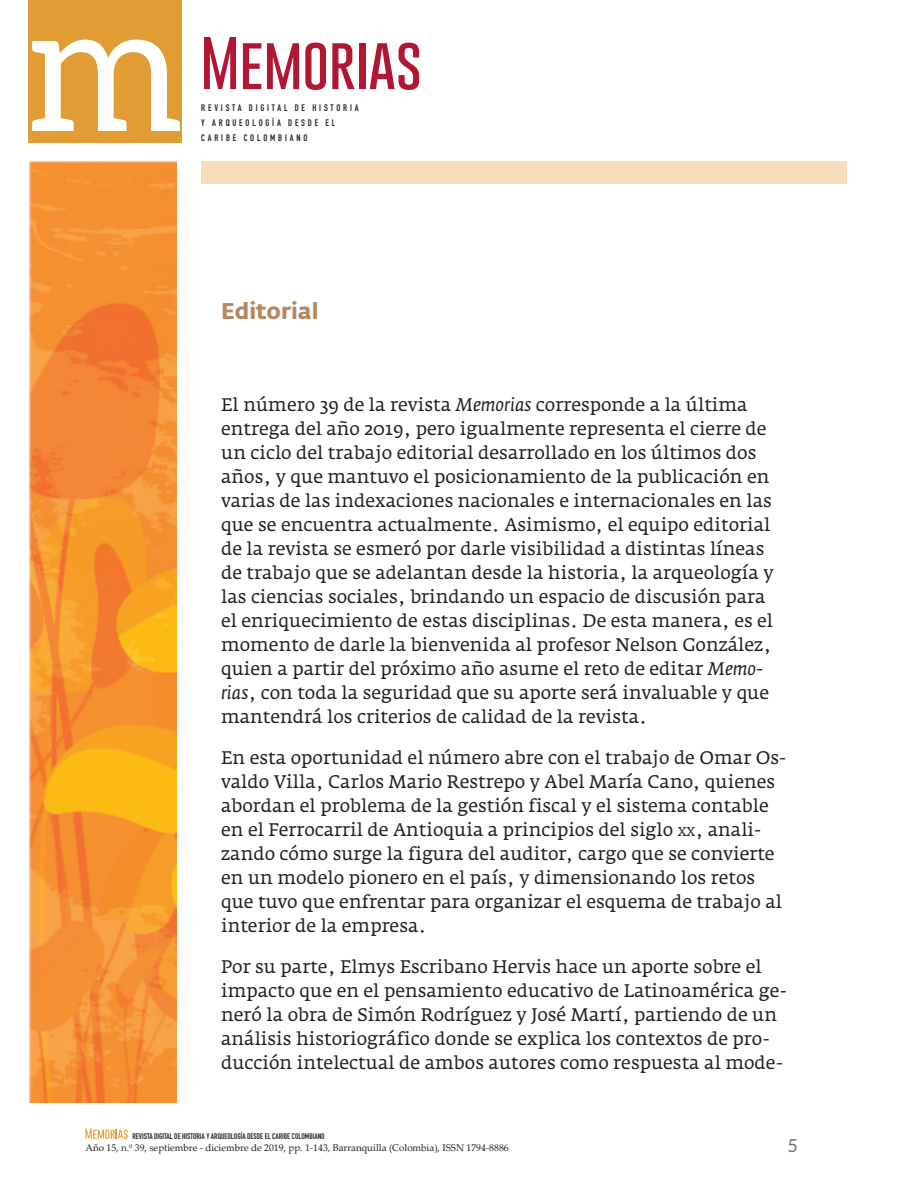
<style>
.page{position:relative;width:918px;height:1188px;background:#fff}
.page>*{position:absolute;margin:0;border:0;box-sizing:border-box;transform-origin:0 0}
.t1{font:177.75px "Aleo";color:#fff}
.t2{font:700 22.5px "Fedra Sans Std";color:#b8865c}
.t3{font:18px/24px "Fedra Serif A";color:#231f20}
.t4{font:18px "Aleo";color:#6c6d70}
.t5{font:9.75px "Palatino Linotype";color:#231f20}
.t6{font:9.3px/15px "DIN Engschrift Std";letter-spacing:.3em;color:#231f20}
.t7{font:8.1px "DIN Engschrift Std";color:#231f20}
.s1{font-style:italic}
.s2{font-size:12.6px}
</style>
<div class="page">
<img style="left:30px;top:162px;width:147px;height:941px">
<div style="left:201px;top:162px;width:646px;height:22px;background:#f6dcb9"></div>
<div style="left:28px;top:0;width:153px;height:142px;background:#e19d34"></div>
<svg style="left:204px;top:37px;width:32px;height:52px"></svg>
<svg style="left:243px;top:43px;width:18px;height:46px"></svg>
<svg style="left:267px;top:43px;width:32px;height:46px"></svg>
<svg style="left:305px;top:43px;width:21px;height:47px"></svg>
<svg style="left:332px;top:43px;width:23px;height:46px"></svg>
<div style="left:359px;top:43px;width:6px;height:46px;background:#b11633"></div>
<svg style="left:370px;top:43px;width:49px;height:47px"></svg>
<svg style="left:85px;top:1129px;width:43px;height:10px"></svg>
<h1 class="t1" style="left:26px;top:-32px;width:160px">m</h1>
<p class="t6" style="left:201px;top:100px;width:159px">REVISTA DIGITAL DE HISTORIA<br>Y ARQUEOLOGÍA DESDE EL<br>CARIBE COLOMBIANO</p>
<p class="t2" style="left:221px;top:298px;width:99px">Editorial</p>
<p class="t3" style="left:221px;top:393px;width:554px">El número 39 de la revista <span class="s1">Memorias</span> corresponde a la última entrega del año 2019, pero igualmente representa el cierre de un ciclo del trabajo editorial desarrollado en los últimos dos años, y que mantuvo el posicionamiento de la publicación en varias de las indexaciones nacionales e internacionales en las que se encuentra actualmente. Asimismo, el equipo editorial de la revista se esmeró por darle visibilidad a distintas líneas de trabajo que se adelantan desde la historia, la arqueología y las ciencias sociales, brindando un espacio de discusión para el enriquecimiento de estas disciplinas. De esta manera, es el momento de darle la bienvenida al profesor Nelson González, quien a partir del próximo año asume el reto de editar <span class="s1">Memo&shy;rias</span>, con toda la seguridad que su aporte será invaluable y que mantendrá los criterios de calidad de la revista.</p>
<p class="t3" style="left:221px;top:746px;width:567px">En esta oportunidad el número abre con el trabajo de Omar Os&shy;valdo Villa, Carlos Mario Restrepo y Abel María Cano, quienes abordan el problema de la gestión fiscal y el sistema contable en el Ferrocarril de Antioquia a principios del siglo <span class="s2">xx</span>, anali&shy;zando cómo surge la figura del auditor, cargo que se convierte en un modelo pionero en el país, y dimensionando los retos que tuvo que enfrentar para organizar el esquema de trabajo al interior de la empresa.</p>
<p class="t3" style="left:221px;top:955px;width:567px">Por su parte, Elmys Escribano Hervis hace un aporte sobre el impacto que en el pensamiento educativo de Latinoamérica ge&shy;neró la obra de Simón Rodríguez y José Martí, partiendo de un análisis historiográfico donde se explica los contextos de pro&shy;ducción intelectual de ambos autores como respuesta al mode-</p>
<p class="t7" style="left:133px;top:1131px;width:194px">REVISTA DIGITAL DE HISTORIA Y ARQUEOLOGÍA DESDE EL CARIBE COLOMBIANO</p>
<p class="t5" style="left:85px;top:1140px;width:425px">Año 15, n.º 39, septiembre - diciembre de 2019, pp. 1-143, Barranquilla (Colombia), ISSN 1794-8886</p>
<p class="t4" style="left:788px;top:1136px;width:11px">5</p>
</div>
